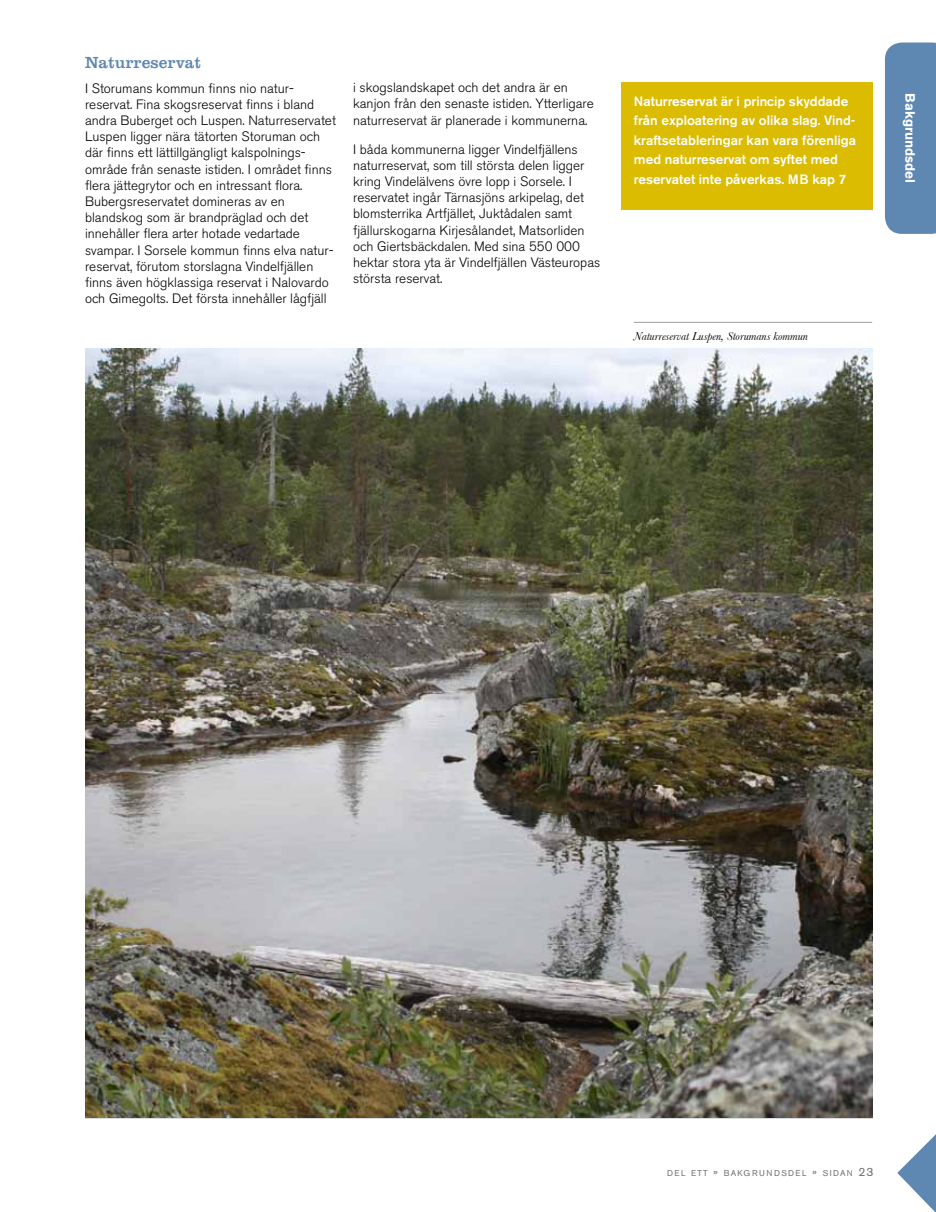
<style>
.page{position:relative;width:936px;height:1212px;background:#fff}
.page>*{position:absolute;margin:0;border:0;box-sizing:border-box;transform-origin:0 0}
.t1{font:16.5px "Clarendon BT";color:#5e87b2}
.t2{font:300 13.5px/16.2px "Akzidenz Grotesk BE";color:#000}
.t3{font:500 13.5px/19.5px "Akzidenz Grotesk BE";color:#fff}
.t4{font:700 13.5px "Akzidenz Grotesk BE";color:#fff}
.t5{font:italic 12px "Baskerville";color:#000}
.t6{font:8.4px "Akzidenz Grotesk BE";letter-spacing:.165em;color:#707172}
.s1{font-size:12px}
</style>
<div class="page">
<img style="left:85px;top:349px;width:787px;height:769px">
<div style="left:621px;top:82px;width:251px;height:128px;background:#dbbc00"></div>
<hr style="left:634px;top:322px;width:238px;height:1px;background:#9c9e9f">
<div style="left:885px;top:43px;width:50px;height:191px;background:#5e87b2"></div>
<svg style="left:897px;top:1135px;width:38px;height:77px"></svg>
<p class="t1" style="left:85px;top:52px;width:117px">Naturreservat</p>
<p class="t2" style="left:85px;top:80px;width:252px">I Storumans kommun finns nio natur&shy;reservat. Fina skogsreservat finns i bland andra Buberget och Luspen. Naturreservatet Luspen ligger nära tätorten Storuman och där finns ett lättillgängligt kalspolnings&shy;område från senaste istiden. I området finns flera jättegrytor och en intressant flora.<br>Bubergsreservatet domineras av en blandskog som är brandpräglad och det innehåller flera arter hotade vedartade svampar. I Sorsele kommun finns elva natur&shy;reservat, förutom storslagna Vindelfjällen finns även högklassiga reservat i Nalovardo och Gimegolts. Det första innehåller lågfjäll</p>
<p class="t2" style="left:353px;top:80px;width:242px">i skogslandskapet och det andra är en kanjon från den senaste istiden. Ytterligare naturreservat är planerade i kommunerna.</p>
<p class="t2" style="left:353px;top:141px;width:248px">I båda kommunerna ligger Vindelfjällens naturreservat, som till största delen ligger kring Vindelälvens övre lopp i Sorsele. I reservatet ingår Tärnasjöns arkipelag, det blomsterrika Artfjället, Juktådalen samt fjällurskogarna Kirjesålandet, Matsorliden och Giertsbäckdalen. Med sina 550 000 hektar stora yta är Vindelfjällen Västeuropas största reservat.</p>
<p class="t3" style="left:634px;top:91px;width:223px">Naturreservat är i princip skyddade från exploatering av olika slag. Vind&shy;kraftsetableringar kan vara förenliga med naturreservat om syftet med reservatet inte påverkas. MB kap 7</p>
<p class="t5" style="left:634px;top:329px;width:176px">Naturreservat Luspen, Storumans kommun</p>
<p class="t4" style="left:917px;top:93px;width:91px;rotate:90deg">Bakgrundsdel</p>
<p class="t6" style="left:667px;top:1168px;width:208px">DEL ETT <span class="s1">»</span> BAKGRUNDSDEL <span class="s1">»</span> SIDAN <span class="s1">23</span></p>
</div>
